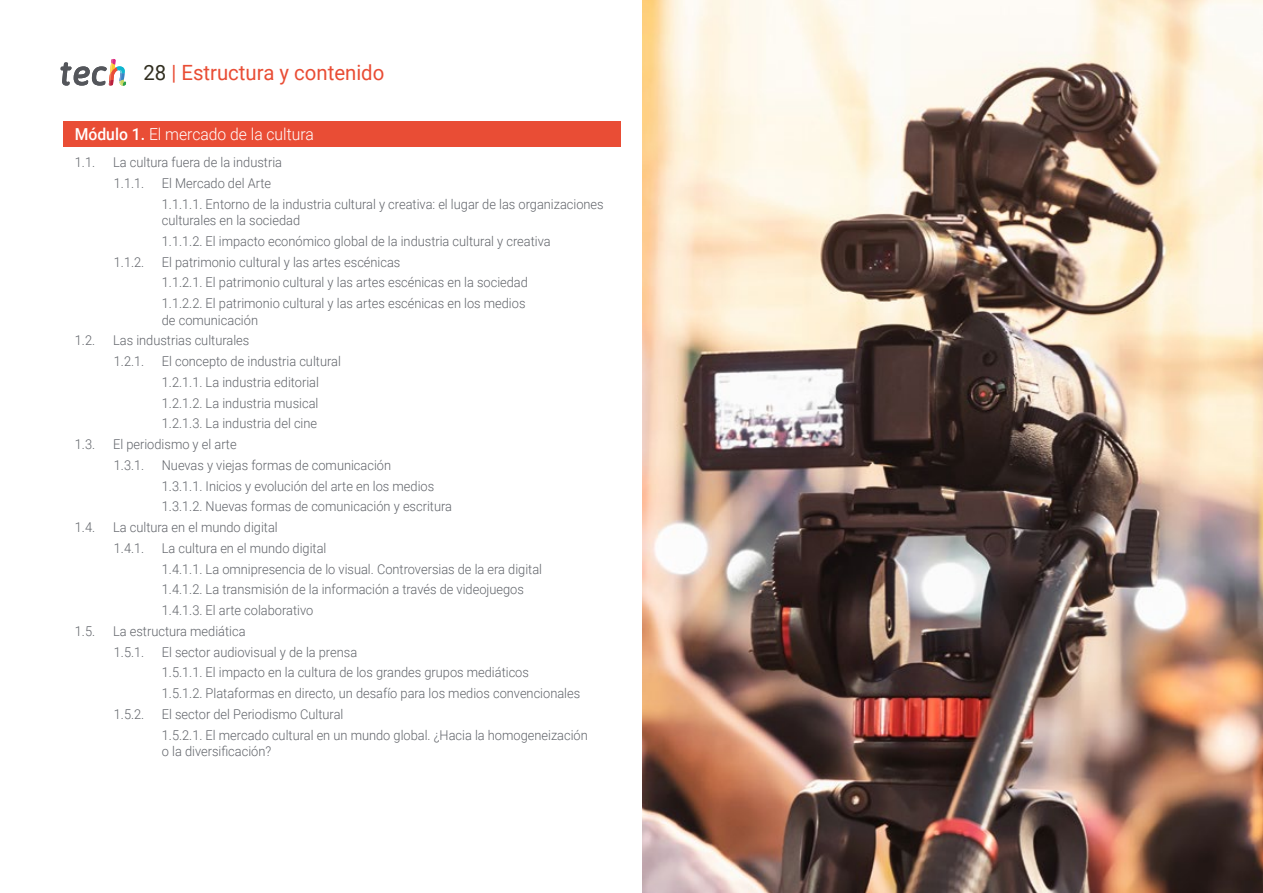
<style>
.page{position:relative;width:1263px;height:893px;background:#fff}
.page>*{position:absolute;margin:0;border:0;box-sizing:border-box;transform-origin:0 0}
.t1{font:21px "Roboto";color:#e94d35}
.t2{font:300 16.5px "Roboto";color:#fff;scale:.95 1}
.t3{font:300 13.5px/20.7px "Roboto";color:#61646a;scale:.95 1}
.s1{color:#312e20}
.s2{font-weight:500}
</style>
<div class="page">
<img style="left:642px;top:0;width:621px;height:893px">
<div style="left:64px;top:121px;width:557px;height:25px;background:#e94d35"></div>
<svg style="left:61px;top:59px;width:65px;height:27px"></svg>
<h1 class="t1" style="left:144px;top:57px;width:242px"><span class="s1">28</span> | Estructura y contenido</h1>
<p class="t2" style="left:75px;top:123px;width:253px"><span class="s2">Módulo 1.</span> El mercado de la cultura</p>
<p class="t3" style="left:75px;top:151px;width:23px">1.1.</p>
<p class="t3" style="left:113px;top:151px;width:179px">La cultura fuera de la industria<br>1.1.1.</p>
<p class="t3" style="left:162px;top:172px;width:467px">El Mercado del Arte<br>1.1.1.1. Entorno de la industria cultural y creativa: el lugar de las organizaciones</p>
<p class="t3" style="left:162px;top:209px;width:411px">culturales en la sociedad<br>1.1.1.2. El impacto económico global de la industria cultural y creativa</p>
<p class="t3" style="left:114px;top:251px;width:34px">1.1.2.</p>
<p class="t3" style="left:162px;top:251px;width:387px">El patrimonio cultural y las artes escénicas<br>1.1.2.1. El patrimonio cultural y las artes escénicas en la sociedad<br>1.1.2.2. El patrimonio cultural y las artes escénicas en los medios</p>
<p class="t3" style="left:162px;top:309px;width:103px">de comunicación</p>
<p class="t3" style="left:75px;top:330px;width:23px">1.2.</p>
<p class="t3" style="left:113px;top:330px;width:145px">Las industrias culturales<br>1.2.1.</p>
<p class="t3" style="left:162px;top:350px;width:190px">El concepto de industria cultural<br>1.2.1.1. La industria editorial<br>1.2.1.2. La industria musical<br>1.2.1.3. La industria del cine</p>
<p class="t3" style="left:75px;top:433px;width:23px">1.3.</p>
<p class="t3" style="left:113px;top:433px;width:132px">El periodismo y el arte<br>1.3.1.</p>
<p class="t3" style="left:162px;top:454px;width:307px">Nuevas y viejas formas de comunicación<br>1.3.1.1. Inicios y evolución del arte en los medios<br>1.3.1.2. Nuevas formas de comunicación y escritura</p>
<p class="t3" style="left:75px;top:516px;width:23px">1.4.</p>
<p class="t3" style="left:113px;top:516px;width:175px">La cultura en el mundo digital<br>1.4.1.</p>
<p class="t3" style="left:162px;top:537px;width:402px">La cultura en el mundo digital<br>1.4.1.1. La omnipresencia de lo visual. Controversias de la era digital 1.4.1.2. La transmisión de la información a través de videojuegos 1.4.1.3. El arte colaborativo</p>
<p class="t3" style="left:75px;top:620px;width:23px">1.5.</p>
<p class="t3" style="left:113px;top:620px;width:141px">La estructura mediática<br>1.5.1.</p>
<p class="t3" style="left:162px;top:641px;width:442px">El sector audiovisual y de la prensa<br>1.5.1.1. El impacto en la cultura de los grandes grupos mediáticos<br>1.5.1.2. Plataformas en directo, un desafío para los medios convencionales</p>
<p class="t3" style="left:114px;top:703px;width:34px">1.5.2.</p>
<p class="t3" style="left:162px;top:703px;width:450px">El sector del Periodismo Cultural<br>1.5.2.1. El mercado cultural en un mundo global. ¿Hacia la homogeneización</p>
<p class="t3" style="left:162px;top:740px;width:117px">o la diversificación?</p>
</div>
